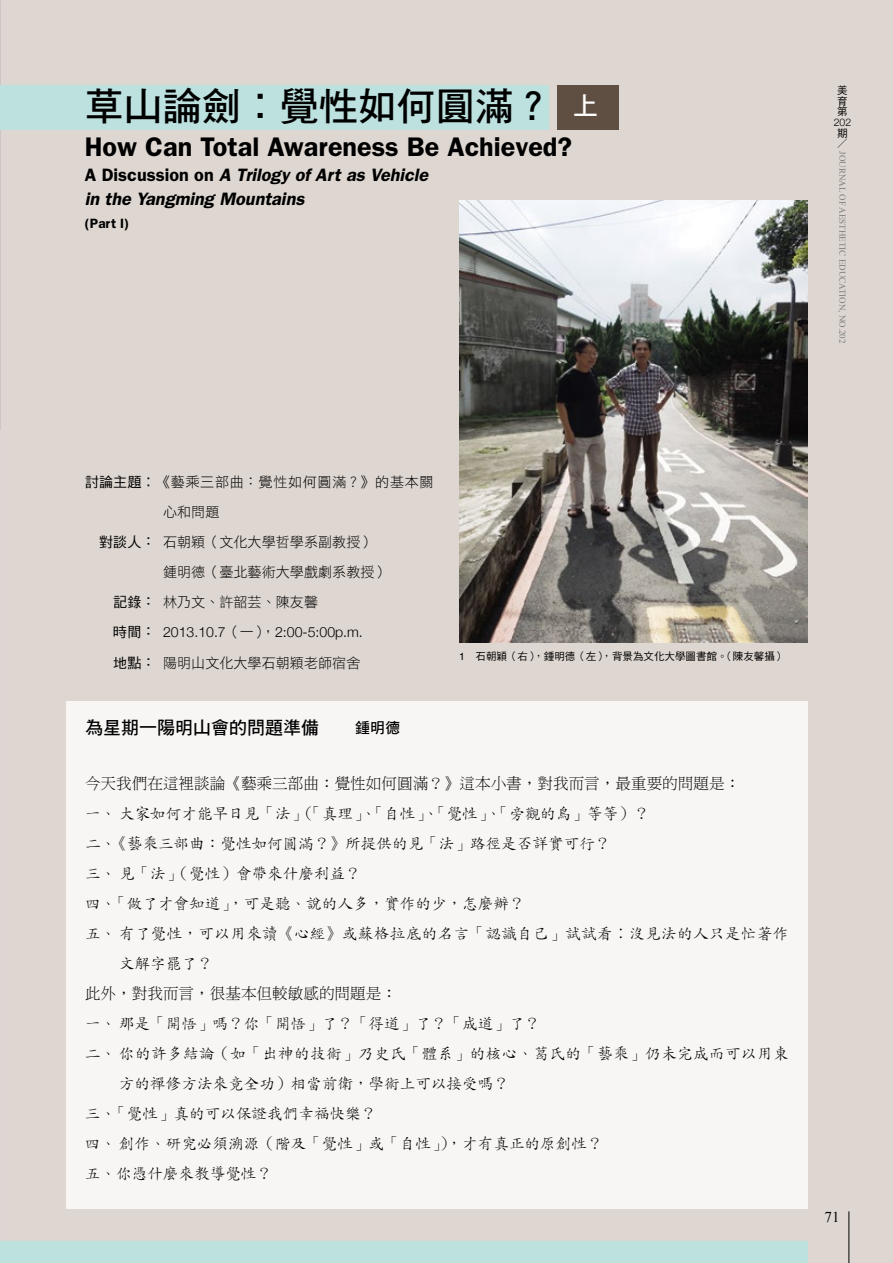
<style>
.page{position:relative;width:893px;height:1263px;background:#ded7d1}
.page>*{position:absolute;margin:0;border:0;box-sizing:border-box;transform-origin:0 0}
.t1{font:39px "DF Hei Std W7";color:#000}
.t2{font:600 27px "Franklin Gothic";color:#000}
.t3{font:italic 600 18px/24px "Franklin Gothic";color:#000}
.t4{font:18px "DF Hei Std W7";color:#000}
.t5{font:15.6px "DF Kai Shu Std W3";color:#000}
.t6{font:15.6px "DF Kai Shu Std W3";letter-spacing:.025em;color:#000}
.t7{font:15.6px "DF Ming Std W3";color:#000}
.t8{font:15px "Times New Roman";color:#000}
.t9{font:14.1px "DF Hei Std W3";color:#000}
.t10{font:300 14.1px "Helvetica Neue";color:#000}
.t11{font:14.1px "DF Hei Std W3";letter-spacing:.045em;color:#000}
.t12{font:600 13.5px "Franklin Gothic";color:#000}
.t13{font:10.5px/10.5px "DF Hei Std W5";color:#000;text-align:justify}
.t14{font:300 10.5px "Helvetica Neue";color:#000}
.t15{font:10.5px "DF Ming Std W3";color:#000}
.t16{font:9px "Times New Roman";color:#7b7d7c}
.s1{font-size:25.5px;color:#fff}
.s2{font-style:normal}
.s3{font-family:"DF Hei Std W5"}
.s4{font-family:"DF Hei Std W5";font-weight:400}
.s5{font-family:"DF Hei Std W3";font-weight:400}
.s6{font-family:"Helvetica"}
.s7{font-size:15px}
</style>
<div class="page">
<div style="left:66px;top:702px;width:742px;height:507px;background:#f8f6f5"></div>
<div style="left:0;top:1242px;width:808px;height:21px;background:#bce1df"></div>
<img style="left:0;top:86px;width:1px;height:335px">
<img style="left:459px;top:200px;width:349px;height:442px">
<div style="left:0;top:85px;width:549px;height:45px;background:#bce1df"></div>
<div style="left:557px;top:85px;width:62px;height:45px;background:#5f4e42"></div>
<hr style="left:849px;top:1211px;width:1px;height:52px;background:#000">
<h1 class="t1" style="left:85px;top:85px;width:515px">草山論劍︰覺性如何圓滿？ <span class="s1">上</span></h1>
<h2 class="t2" style="left:85px;top:131px;width:489px">How Can Total Awareness Be Achieved?</h2>
<p class="t3" style="left:85px;top:163px;width:345px"><span class="s2">A Discussion on</span> A Trilogy of Art as Vehicle in the Yangming Mountains</p>
<p class="t12" style="left:85px;top:215px;width:46px">(Part I)</p>
<p class="t13" style="left:837px;top:85px;width:12px">美育第</p>
<p class="t14" style="left:834px;top:113px;width:19px">202</p>
<p class="t13" style="left:837px;top:127px;width:11px">期</p>
<p class="t15" style="left:837px;top:138px;width:11px">／</p>
<p class="t16" style="left:849px;top:151px;width:194px;rotate:90deg">JOURNAL OF AESTHETIC EDUCATION, NO.202</p>
<p class="t11" style="left:85px;top:474px;width:350px"><span class="s3">討論主題︰</span>《藝乘三部曲：覺性如何圓滿？》的基本關</p>
<p class="t9" style="left:163px;top:504px;width:58px">心和問題</p>
<p class="t9" style="left:85px;top:534px;width:291px"><span class="s3">　對談人：</span>石朝穎（文化大學哲學系副教授）</p>
<p class="t9" style="left:163px;top:564px;width:227px">鍾明德（臺北藝術大學戲劇系教授）</p>
<p class="t9" style="left:85px;top:594px;width:235px"><span class="s3">　　記錄：</span>林乃文、許韶芸、陳友馨</p>
<p class="t10" style="left:85px;top:621px;width:279px"><span class="s4">　　時間：</span> 2013.10.7<span class="s5">（一），</span>2:00-5:00p.m.</p>
<p class="t9" style="left:85px;top:655px;width:277px"><span class="s3">　　地點：</span>陽明山文化大學石朝穎老師宿舍</p>
<p class="t13" style="left:459px;top:651px;width:328px"><span class="s6">1</span>　石朝穎（右），鍾明德（左），背景為文化大學圖書館。（陳友馨攝）</p>
<p class="t4" style="left:85px;top:718px;width:316px">為星期一陽明山會的問題準備　　<span class="s7">鍾明德</span></p>
<p class="t7" style="left:85px;top:774px;width:657px">今天我們在這裡談論《藝乘三部曲：覺性如何圓滿？》這本小書，對我而言，最重要的問題是︰</p>
<p class="t5" style="left:85px;top:804px;width:566px">一、 大家如何才能早日見「法」（「真理」、「自性」、「覺性」、「旁觀的鳥」等等）？</p>
<p class="t5" style="left:85px;top:834px;width:527px">二、《藝乘三部曲：覺性如何圓滿？》所提供的見「法」路徑是否詳實可行？</p>
<p class="t5" style="left:85px;top:864px;width:277px">三、 見「法」（覺性）會帶來什麼利益？</p>
<p class="t5" style="left:85px;top:894px;width:441px">四、「做了才會知道」，可是聽、說的人多，實作的少，怎麼辦？</p>
<p class="t6" style="left:85px;top:924px;width:705px">五、 有了覺性，可以用來讀《心經》或蘇格拉底的名言「認識自己」試試看︰沒見法的人只是忙著作</p>
<p class="t5" style="left:119px;top:954px;width:95px">文解字罷了？</p>
<p class="t7" style="left:85px;top:984px;width:314px">此外，對我而言，很基本但較敏感的問題是︰</p>
<p class="t5" style="left:85px;top:1014px;width:457px">一、 那是「開悟」嗎？你「開悟」了？「得道」了？「成道」了？</p>
<p class="t6" style="left:85px;top:1044px;width:705px">二、 你的許多結論（如「出神的技術」乃史氏「體系」的核心、葛氏的「藝乘」仍未完成而可以用東</p>
<p class="t5" style="left:119px;top:1074px;width:391px">方的禪修方法來竟全功）相當前衛，學術上可以接受嗎？</p>
<p class="t5" style="left:85px;top:1104px;width:293px">三、「覺性」真的可以保證我們幸福快樂？</p>
<p class="t5" style="left:85px;top:1134px;width:519px">四、 創作、研究必須溯源（階及「覺性」或「自性」），才有真正的原創性？</p>
<p class="t5" style="left:85px;top:1164px;width:189px">五、你憑什麼來教導覺性？</p>
<p class="t8" style="left:825px;top:1207px;width:16px">71</p>
</div>
